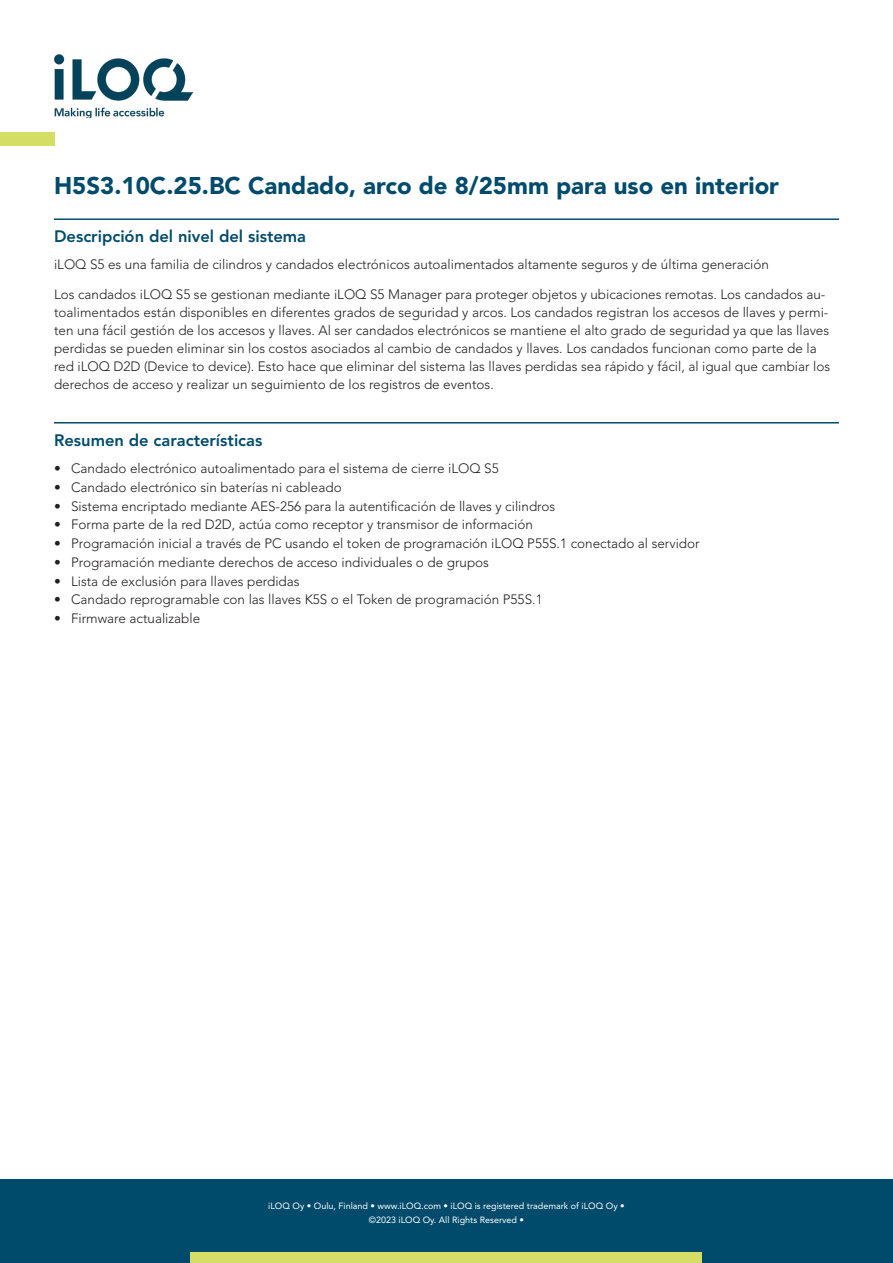
<style>
.page{position:relative;width:893px;height:1263px;background:#fff}
.page>*{position:absolute;margin:0;border:0;box-sizing:border-box;transform-origin:0 0}
.Tuotenimi{font:900 24px "Avenir LT Std";color:#004b6c}
.Otsikko{font:800 16.5px "Avenir LT Std";color:#004b6c}
.es_ES{font:300 13.5px/18px "Avenir LT Std";color:#231f20}
.t1{font:9px/13.5px "Avenir LT Std";color:#fff;text-align:center}
</style>
<div class="page">
<div style="left:0;top:1179px;width:893px;height:84px;background:#004b6c"></div>
<div style="left:191px;top:1252px;width:511px;height:11px;background:#d4dd64"></div>
<img style="left:54px;top:54px;width:139px;height:64px">
<div style="left:0;top:133px;width:54px;height:13px;background:#d4dd64"></div>
<hr style="left:54px;top:218px;width:785px;height:2px;background:#004b6c">
<hr style="left:54px;top:422px;width:785px;height:1px;background:#004b6c">
<p class="Tuotenimi" style="left:54px;top:171px;width:726px">H5S3.10C.25.BC Candado, arco de 8/25mm para uso en interior</p>
<p class="Otsikko" style="left:54px;top:227px;width:254px">Descripción del nivel del sistema</p>
<p class="es_ES" style="left:54px;top:255px;width:716px">iLOQ S5 es una familia de cilindros y candados electrónicos autoalimentados altamente seguros y de última generación</p>
<p class="es_ES" style="left:54px;top:286px;width:778px">Los candados iLOQ S5 se gestionan mediante iLOQ S5 Manager para proteger objetos y ubicaciones remotas. Los candados au&shy;toalimentados están disponibles en diferentes grados de seguridad y arcos. Los candados registran los accesos de llaves y permi&shy;ten una fácil gestión de los accesos y llaves. Al ser candados electrónicos se mantiene el alto grado de seguridad ya que las llaves perdidas se pueden eliminar sin los costos asociados al cambio de candados y llaves. Los candados funcionan como parte de la red iLOQ D2D (Device to device). Esto hace que eliminar del sistema las llaves perdidas sea rápido y fácil, al igual que cambiar los derechos de acceso y realizar un seguimiento de los registros de eventos.</p>
<p class="Otsikko" style="left:54px;top:430px;width:210px">Resumen de características</p>
<p class="es_ES" style="left:54px;top:459px;width:446px">• Candado electrónico autoalimentado para el sistema de cierre iLOQ S5</p>
<p class="es_ES" style="left:54px;top:478px;width:289px">• Candado electrónico sin baterías ni cableado</p>
<p class="es_ES" style="left:54px;top:497px;width:503px">• Sistema encriptado mediante AES-256 para la autentificación de llaves y cilindros</p>
<p class="es_ES" style="left:54px;top:516px;width:480px">• Forma parte de la red D2D, actúa como receptor y transmisor de información</p>
<p class="es_ES" style="left:54px;top:534px;width:647px">• Programación inicial a través de PC usando el token de programación iLOQ P55S.1 conectado al servidor</p>
<p class="es_ES" style="left:54px;top:553px;width:436px">• Programación mediante derechos de acceso individuales o de grupos</p>
<p class="es_ES" style="left:54px;top:572px;width:247px">• Lista de exclusión para llaves perdidas</p>
<p class="es_ES" style="left:54px;top:591px;width:490px">• Candado reprogramable con las llaves K5S o el Token de programación P55S.1</p>
<p class="es_ES" style="left:54px;top:609px;width:148px">• Firmware actualizable</p>
<p class="t1" style="left:268px;top:1199px;width:358px">iLOQ Oy • Oulu, Finland • www.iLOQ.com • iLOQ is registered trademark of iLOQ Oy • ©2023 iLOQ Oy. All Rights Reserved •</p>
</div>
